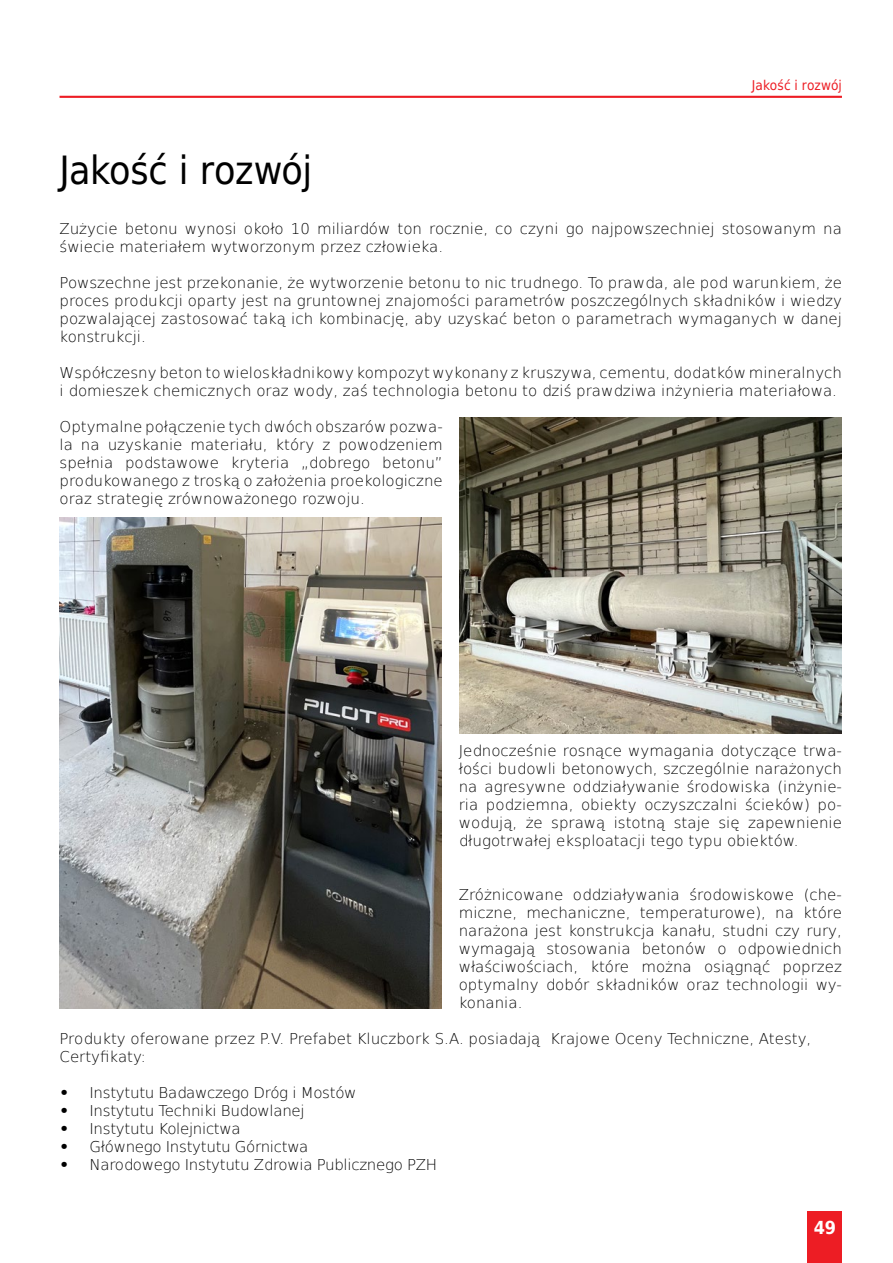
<style>
.page{position:relative;width:893px;height:1263px;background:#fff}
.page>*{position:absolute;margin:0;border:0;box-sizing:border-box;transform-origin:0 0}
.t1{font:39px "DejaVu Sans Condensed";letter-spacing:-.015em;color:#000}
.t2{font:700 18px "DejaVu Sans Condensed";color:#fff}
.t3{font:200 15px/18px "DejaVu Sans";color:#000;text-align:justify}
.t4{font:200 15px "DejaVu Sans";letter-spacing:-.02em;color:#000}
.t5{font:13.5px "DejaVu Sans Condensed";letter-spacing:.005em;color:#ed1d24}
.s1{font-weight:700}
</style>
<div class="page">
<img style="left:460px;top:418px;width:382px;height:315px">
<img style="left:60px;top:517px;width:382px;height:492px">
<div style="left:808px;top:1212px;width:34px;height:51px;background:#ed1d24"></div>
<hr style="left:60px;top:96px;width:782px;height:2px;background:#ed1d24">
<h1 class="t1" style="left:60px;top:139px;width:254px">Jakość i rozwój</h1>
<p class="t5" style="left:752px;top:75px;width:92px">Jakość i rozwój</p>
<p class="t3" style="left:60px;top:219px;width:784px">Zużycie betonu wynosi około 10 miliardów ton rocznie, co czyni go najpowszechniej stosowanym na świecie materiałem wytworzonym przez człowieka.</p>
<p class="t3" style="left:60px;top:273px;width:784px">Powszechne jest przekonanie, że wytworzenie betonu to nic trudnego. To prawda, ale pod warunkiem, że proces produkcji oparty jest na gruntownej znajomości parametrów poszczególnych składników i wiedzy pozwalającej zastosować taką ich kombinację, aby uzyskać beton o parametrach wymaganych w danej konstrukcji.</p>
<p class="t3" style="left:60px;top:363px;width:784px">Współczesny beton to wieloskładnikowy kompozyt wykonany z kruszywa, cementu, dodatków mineralnych i domieszek chemicznych oraz wody, zaś technologia betonu to dziś prawdziwa inżynieria materiałowa.</p>
<p class="t3" style="left:60px;top:417px;width:385px">Optymalne połączenie tych dwóch obszarów pozwa&shy;la na uzyskanie materiału, który z powodzeniem spełnia podstawowe kryteria „dobrego betonu” produkowanego z troską o założenia proekologiczne oraz strategię zrównoważonego rozwoju.</p>
<p class="t3" style="left:459px;top:741px;width:385px">Jednocześnie rosnące wymagania dotyczące trwa&shy;łości budowli betonowych, szczególnie narażonych na agresywne oddziaływanie środowiska (inżynie&shy;ria podziemna, obiekty oczyszczalni ścieków) po&shy;wodują, że sprawą istotną staje się zapewnienie długotrwałej eksploatacji tego typu obiektów.</p>
<p class="t3" style="left:459px;top:885px;width:385px">Zróżnicowane oddziaływania środowiskowe (che&shy;miczne, mechaniczne, temperaturowe), na które narażona jest konstrukcja kanału, studni czy rury, wymagają stosowania betonów o odpowiednich właściwościach, które można osiągnąć poprzez optymalny dobór składników oraz technologii wy&shy;konania.</p>
<p class="t3" style="left:60px;top:1029px;width:753px">Produkty oferowane przez P.V. Prefabet Kluczbork S.A. posiadają Krajowe Oceny Techniczne, Atesty,<br>Certyfikaty:</p>
<p class="t4" style="left:60px;top:1081px;width:299px"><span class="s1">•</span> Instytutu Badawczego Dróg i Mostów</p>
<p class="t4" style="left:60px;top:1099px;width:247px"><span class="s1">•</span> Instytutu Techniki Budowlanej</p>
<p class="t4" style="left:60px;top:1117px;width:183px"><span class="s1">•</span> Instytutu Kolejnictwa</p>
<p class="t4" style="left:60px;top:1135px;width:250px"><span class="s1">•</span> Głównego Instytutu Górnictwa</p>
<p class="t4" style="left:60px;top:1153px;width:379px"><span class="s1">•</span> Narodowego Instytutu Zdrowia Publicznego PZH</p>
<p class="t2" style="left:814px;top:1213px;width:24px">49</p>
</div>
